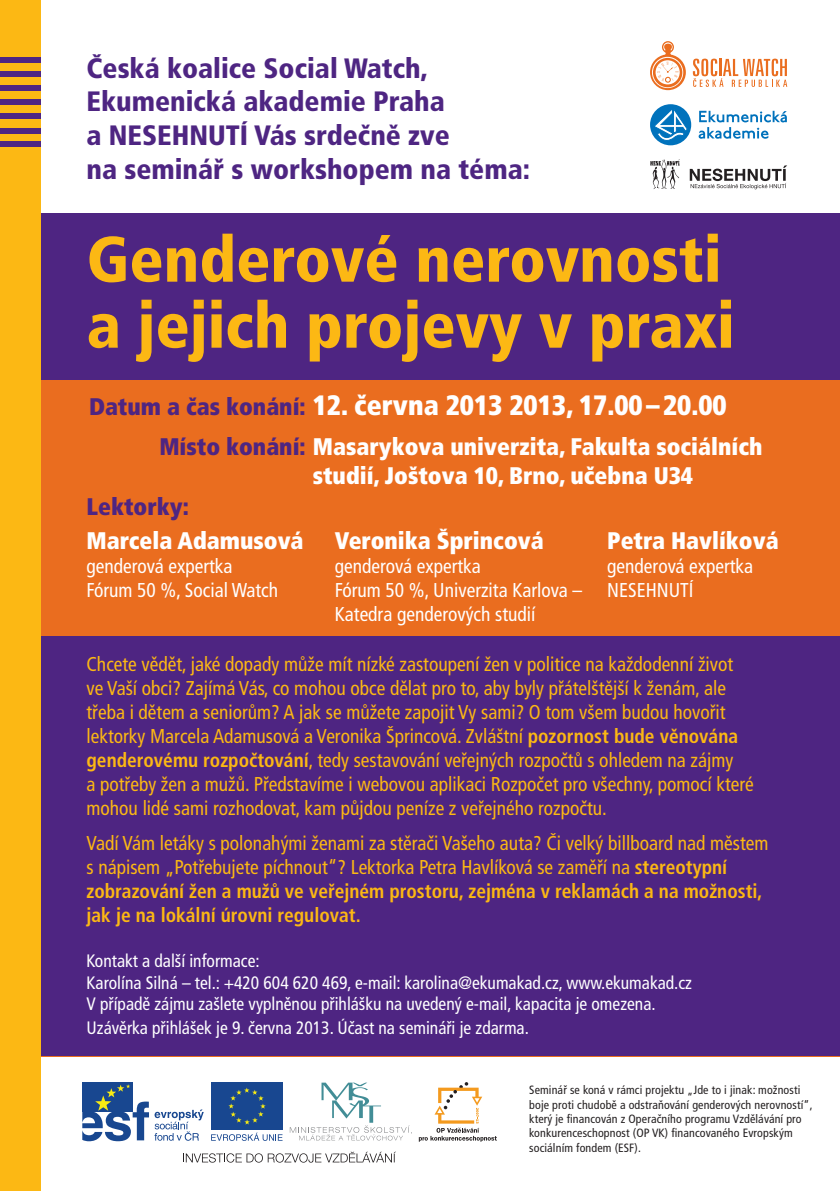
<style>
.page{position:relative;width:840px;height:1191px;background:#fff}
.page>*{position:absolute;margin:0;border:0;box-sizing:border-box;transform-origin:0 0}
.t1{font:900 condensed 64px/66px "Frutiger CE";color:#fcb814}
.t2{font:900 condensed 28px/33.6px "Frutiger CE";color:#4e2582}
.t3{font:900 condensed 28px "Frutiger CE";color:#fff}
.t4{font:900 condensed 24px/28.8px "Frutiger CE";color:#fff}
.t5{font:900 condensed 24px "Frutiger CE";color:#4e2582}
.t6{font:condensed 20px/24px "Frutiger CE";color:#fcb814}
.t7{font:condensed 20px/24px "Frutiger CE";color:#fff}
.t8{font:condensed 18px/21.6px "Frutiger CE";color:#fff}
.t9{font:condensed 12px/14.4px "Frutiger CE";letter-spacing:.01em;color:#231f20}
.s1{font-size:24px;color:#4e2582}
.s2{color:#4e2582}
.s3{font-weight:700}
</style>
<div class="page">
<div style="left:0;top:262px;width:839px;height:794px;background:#ea6d1f"></div>
<div style="left:23px;top:214px;width:816px;height:166px;background:#4e2582"></div>
<div style="left:23px;top:636px;width:816px;height:420px;background:#4e2582"></div>
<div style="left:0;top:0;width:41px;height:1191px;background:#fcb814"></div>
<div style="left:0;top:57px;width:40px;height:6px;background:#4e2582"></div>
<div style="left:0;top:141px;width:40px;height:6px;background:#4e2582"></div>
<div style="left:0;top:71px;width:40px;height:6px;background:#4e2582"></div>
<div style="left:0;top:85px;width:40px;height:6px;background:#4e2582"></div>
<div style="left:0;top:99px;width:40px;height:6px;background:#4e2582"></div>
<div style="left:0;top:113px;width:40px;height:6px;background:#4e2582"></div>
<div style="left:0;top:127px;width:40px;height:6px;background:#4e2582"></div>
<svg style="left:650px;top:41px;width:35px;height:49px"></svg>
<svg style="left:692px;top:59px;width:94px;height:28px"></svg>
<div style="left:211px;top:1082px;width:71px;height:48px;background:#184790"></div>
<svg style="left:228px;top:1087px;width:37px;height:37px"></svg>
<svg style="left:211px;top:1132px;width:71px;height:8px"></svg>
<div style="left:82px;top:1082px;width:51px;height:30px;background:#184790"></div>
<svg style="left:82px;top:1084px;width:122px;height:57px"></svg>
<svg style="left:418px;top:1082px;width:78px;height:59px"></svg>
<svg style="left:289px;top:1082px;width:123px;height:58px"></svg>
<svg style="left:183px;top:1151px;width:213px;height:11px"></svg>
<svg style="left:698px;top:111px;width:88px;height:28px"></svg>
<svg style="left:649px;top:104px;width:41px;height:41px"></svg>
<svg style="left:653px;top:109px;width:34px;height:31px"></svg>
<svg style="left:650px;top:159px;width:29px;height:30px"></svg>
<svg style="left:689px;top:165px;width:97px;height:24px"></svg>
<p class="t2" style="left:86px;top:52px;width:445px">Česká koalice Social Watch,<br>Ekumenická akademie Praha<br>a NESEHNUTÍ Vás srdečně zve<br>na seminář s workshopem na téma:</p>
<p class="t1" style="left:86px;top:227px;width:649px">Genderové nerovnosti a jejich projevy v praxi</p>
<p class="t3" style="left:89px;top:389px;width:638px"><span class="s1">Datum a čas konání:</span> 12. června 2013 2013, 17.00–20.00</p>
<p class="t4" style="left:312px;top:433px;width:451px;text-indent:-153px"><span class="s2">Místo konání:</span> Masarykova univerzita, Fakulta sociálních studií, Joštova 10, Brno, učebna U34</p>
<p class="t5" style="left:86px;top:493px;width:104px">Lektorky:</p>
<p class="t4" style="left:86px;top:527px;width:218px">Marcela Adamusová</p>
<p class="t7" style="left:86px;top:555px;width:193px">genderová expertka<br>Fórum 50 %, Social Watch</p>
<p class="t4" style="left:334px;top:527px;width:210px">Veronika Šprincová</p>
<p class="t7" style="left:334px;top:555px;width:249px">genderová expertka<br>Fórum 50 %, Univerzita Karlova –<br>Katedra genderových studií</p>
<p class="t4" style="left:607px;top:527px;width:173px">Petra Havlíková</p>
<p class="t7" style="left:607px;top:555px;width:147px">genderová expertka<br>NESEHNUTÍ</p>
<p class="t6" style="left:86px;top:652px;width:668px">Chcete vědět, jaké dopady může mít nízké zastoupení žen v politice na každodenní život ve Vaší obci? Zajímá Vás, co mohou obce dělat pro to, aby byly přátelštější k ženám, ale třeba i dětem a seniorům? A jak se můžete zapojit Vy sami? O tom všem budou hovořit lektorky Marcela Adamusová a Veronika Šprincová. Zvláštní <span class="s3">pozornost bude věnována genderovému rozpočtování</span>, tedy sestavování veřejných rozpočtů s ohledem na zájmy<br>a potřeby žen a mužů. Představíme i webovou aplikaci Rozpočet pro všechny, pomocí které mohou lidé sami rozhodovat, kam půjdou peníze z veřejného rozpočtu.</p>
<p class="t6" style="left:86px;top:831px;width:683px">Vadí Vám letáky s polonahými ženami za stěrači Vašeho auta? Či velký billboard nad městem s nápisem „Potřebujete píchnout“? Lektorka Petra Havlíková se zaměří na <span class="s3">stereotypní zobrazování žen a mužů ve veřejném prostoru, zejména v reklamách a na možnosti, jak je na lokální úrovni regulovat.</span></p>
<p class="t8" style="left:86px;top:950px;width:606px">Kontakt a další informace:<br>Karolína Silná – tel.: +420 604 620 469, e-mail: karolina@ekumakad.cz, www.ekumakad.cz<br>V případě zájmu zašlete vyplněnou přihlášku na uvedený e-mail, kapacita je omezena.</p>
<p class="t8" style="left:86px;top:1017px;width:443px">Uzávěrka přihlášek je 9. června 2013. Účast na semináři je zdarma.</p>
<p class="t9" style="left:529px;top:1083px;width:284px">Seminář se koná v rámci projektu „Jde to i jinak: možnosti boje proti chudobě a odstraňování genderových nerovností“, který je financován z Operačního programu Vzdělávání pro konkurenceschopnost (OP VK) financovaného Evropským sociálním fondem (ESF).</p>
</div>
